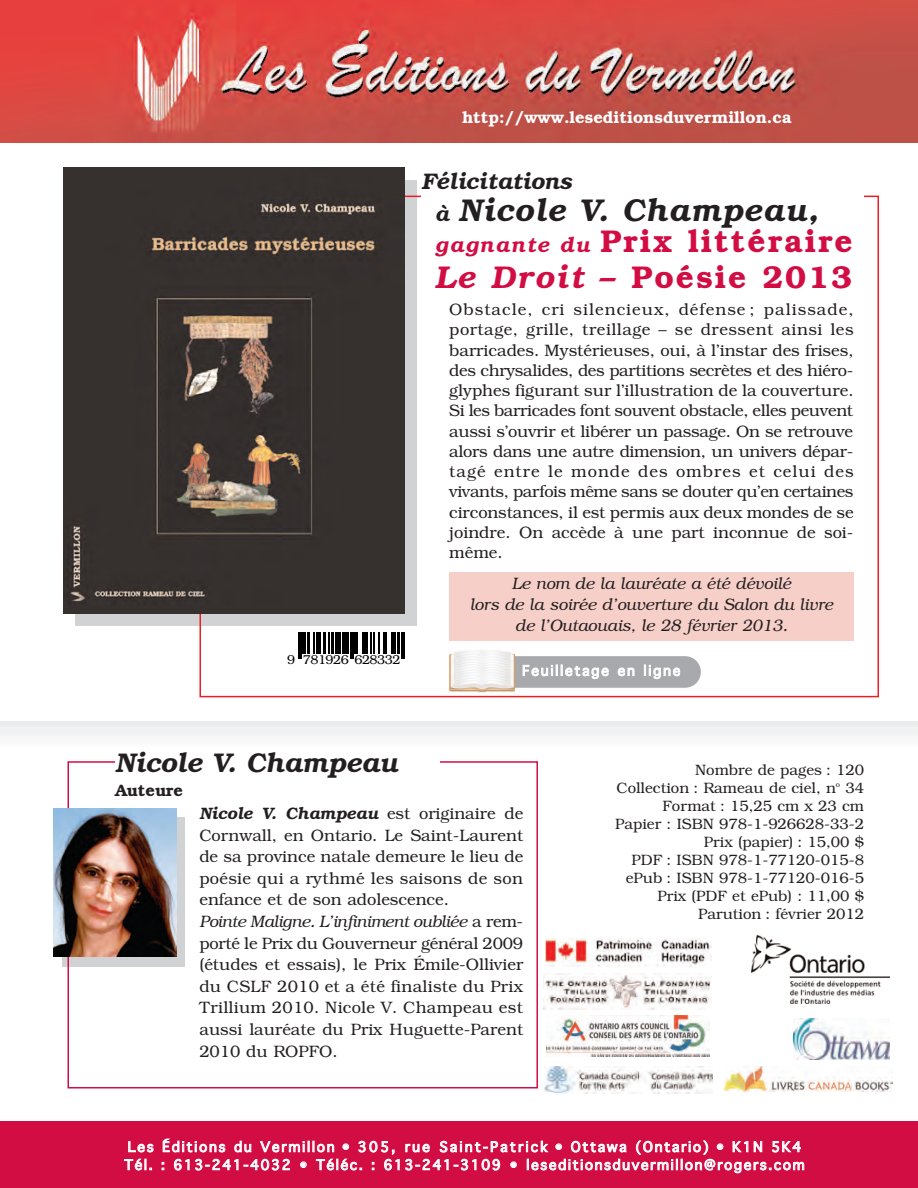
<style>
.page{position:relative;width:918px;height:1188px;background:#fff}
.page>*{position:absolute;margin:0;border:0;box-sizing:border-box;transform-origin:0 0}
.t1{font:italic 600 31.5px/31.5px "Bookman";letter-spacing:.035em;color:#231f20}
.t2{font:600 31.5px "Bookman";letter-spacing:.065em;color:#d20d44}
.t3{font:italic 600 27px "Bookman";color:#231f20}
.t4{font:italic 600 22.5px "Bookman";color:#231f20}
.t5{font:300 16.5px/20.2px "Bookman";color:#231f20}
.t6{font:italic 300 16.5px/21px "Bookman";color:#231f20;text-align:center}
.t7{font:600 16.5px "Bookman";color:#fff}
.t8{font:600 16.5px "Bookman";color:#231f20}
.t9{font:300 15px/18px "Bookman";color:#231f20;text-align:right}
.t10{font:13.5px/18px "Geneva";letter-spacing:.125em;color:#fff}
.t11{font:300 12.9px "Bookman";letter-spacing:-.03em;color:#000}
.s1{font-size:21px}
.s2{font-size:21px;color:#d20d44}
.s3{font-style:normal;color:#d20d44}
.s4{font-style:italic}
.s5{font-weight:600;font-style:italic}
</style>
<div class="page">
<div style="left:0;top:721px;width:918px;height:7px;background:#eaebec"></div>
<div style="left:0;top:726px;width:918px;height:6px;background:#eeeeef"></div>
<div style="left:0;top:730px;width:918px;height:7px;background:#f1f2f3"></div>
<div style="left:0;top:735px;width:918px;height:6px;background:#f5f5f6"></div>
<div style="left:0;top:739px;width:918px;height:6px;background:#f9f9f9"></div>
<hr style="left:0;top:744px;width:918px;height:4px;background:#fdfdfd">
<div style="left:0;top:1122px;width:918px;height:66px;background:#d20d44"></div>
<img style="left:0;top:0;width:918px;height:143px">
<div style="left:75px;top:180px;width:341px;height:446px;background:#d1d2d4"></div>
<img style="left:63px;top:168px;width:341px;height:446px">
<img style="left:543px;top:973px;width:168px;height:36px">
<img style="left:752px;top:935px;width:137px;height:68px">
<img style="left:544px;top:1067px;width:168px;height:27px">
<img style="left:794px;top:1018px;width:96px;height:41px">
<img style="left:545px;top:938px;width:166px;height:28px">
<div style="left:494px;top:656px;width:207px;height:32px;background:#a8a9ad;border-radius:16px"></div>
<img style="left:449px;top:650px;width:66px;height:43px">
<div style="left:62px;top:818px;width:123px;height:149px;background:#d1d2d4"></div>
<div style="left:68px;top:761px;width:470px;height:328px;border:2px solid #d20d44"></div>
<div style="left:115px;top:752px;width:325px;height:61px;background:#fff"></div>
<img style="left:53px;top:809px;width:124px;height:147px">
<img style="left:546px;top:1015px;width:164px;height:42px">
<img style="left:724px;top:1066px;width:168px;height:25px">
<div style="left:449px;top:572px;width:405px;height:68px;background:#f6cfc9"></div>
<svg style="left:298px;top:632px;width:4px;height:27px"></svg>
<hr style="left:303px;top:632px;width:3px;height:21px;background:#000">
<hr style="left:307px;top:632px;width:3px;height:21px;background:#000">
<svg style="left:313px;top:632px;width:4px;height:21px"></svg>
<hr style="left:318px;top:632px;width:3px;height:21px;background:#000">
<hr style="left:323px;top:632px;width:2px;height:21px;background:#000">
<svg style="left:329px;top:632px;width:1px;height:21px"></svg>
<hr style="left:331px;top:632px;width:2px;height:21px;background:#000">
<hr style="left:335px;top:632px;width:3px;height:21px;background:#000">
<hr style="left:339px;top:632px;width:2px;height:21px;background:#000">
<svg style="left:342px;top:632px;width:1px;height:21px"></svg>
<div style="left:344px;top:632px;width:5px;height:21px;background:#000"></div>
<svg style="left:350px;top:632px;width:8px;height:27px"></svg>
<hr style="left:362px;top:632px;width:3px;height:21px;background:#000">
<hr style="left:366px;top:632px;width:2px;height:21px;background:#000">
<svg style="left:370px;top:632px;width:17px;height:21px"></svg>
<hr style="left:391px;top:632px;width:2px;height:21px;background:#000">
<hr style="left:394px;top:632px;width:2px;height:21px;background:#000">
<hr style="left:397px;top:632px;width:2px;height:21px;background:#000">
<svg style="left:402px;top:632px;width:3px;height:27px"></svg>
<p class="t7" style="left:462px;top:107px;width:331px">http://www.leseditionsduvermillon.ca</p>
<h3 class="t4" style="left:421px;top:168px;width:152px">Félicitations</h3>
<h1 class="t1" style="left:435px;top:194px;width:419px"><span class="s1">à</span> Nicole V. Champeau, <span class="s2">gagnante du</span> <span class="s3">Prix littéraire</span></h1>
<h1 class="t2" style="left:435px;top:259px;width:418px"><span class="s4">Le Droit</span> – Poésie 2013</h1>
<p class="t5" style="left:449px;top:299px;width:406px;text-align:justify">Obstacle, cri silencieux, défense ; palissade, portage, grille, treillage – se dressent ainsi les barricades. Mystérieuses, oui, à l’instar des frises, des chrysalides, des partitions secrètes et des hiéro&shy;glyphes figurant sur l’illustration de la couverture.<br>Si les barricades font souvent obstacle, elles peuvent aussi s’ouvrir et libérer un passage. On se retrouve alors dans une autre dimension, un univers dépar&shy;tagé entre le monde des ombres et celui des vivants, parfois même sans se douter qu’en certaines circonstances, il est permis aux deux mondes de se joindre. On accède à une part inconnue de soi&shy;même.</p>
<p class="t11" style="left:287px;top:652px;width:115px">9 781926 628332</p>
<p class="t6" style="left:470px;top:573px;width:365px">Le nom de la lauréate a été dévoilé<br>lors de la soirée d’ouverture du Salon du livre de l’Outaouais, le 28 février 2013.</p>
<p class="t10" style="left:522px;top:662px;width:160px">Feuilletage en ligne</p>
<h2 class="t3" style="left:115px;top:746px;width:284px">Nicole V. Champeau</h2>
<p class="t8" style="left:115px;top:781px;width:69px">Auteure</p>
<p class="t5" style="left:199px;top:802px;width:325px;line-height:21.6px"><span class="s5">Nicole V. Champeau</span> est originaire de Cornwall, en Ontario. Le Saint-Laurent de sa province natale demeure le lieu de poésie qui a rythmé les saisons de son enfance et de son adolescence.<br><span class="s4">Pointe Maligne. L’infiniment oubliée</span> a rem&shy;porté le Prix du Gouverneur général 2009 (études et essais), le Prix Émile-Ollivier du CSLF 2010 et a été finaliste du Prix Trillium 2010. Nicole V. Champeau est aussi lauréate du Prix Huguette-Parent 2010 du ROPFO.</p>
<p class="t9" style="left:615px;top:761px;width:250px">Nombre de pages : 120<br>Collection : Rameau de ciel, n<sup>o</sup> 34<br>Format : 15,25 cm x 23 cm<br>Papier : ISBN 978-1-926628-33-2<br>Prix (papier) : 15,00 $<br>PDF : ISBN 978-1-77120-015-8 ePub : ISBN 978-1-77120-016-5<br>Prix (PDF et ePub) : 11,00 $<br>Parution : février 2012</p>
<p class="t10" style="left:124px;top:1138px;width:682px">Les Éditions du Vermillon • 305, rue Saint-Patrick • Ottawa (Ontario) • K1N 5K4<br>Tél. : 613-241-4032 • Téléc. : 613-241-3109 • leseditionsduvermillon@rogers.com</p>
</div>
